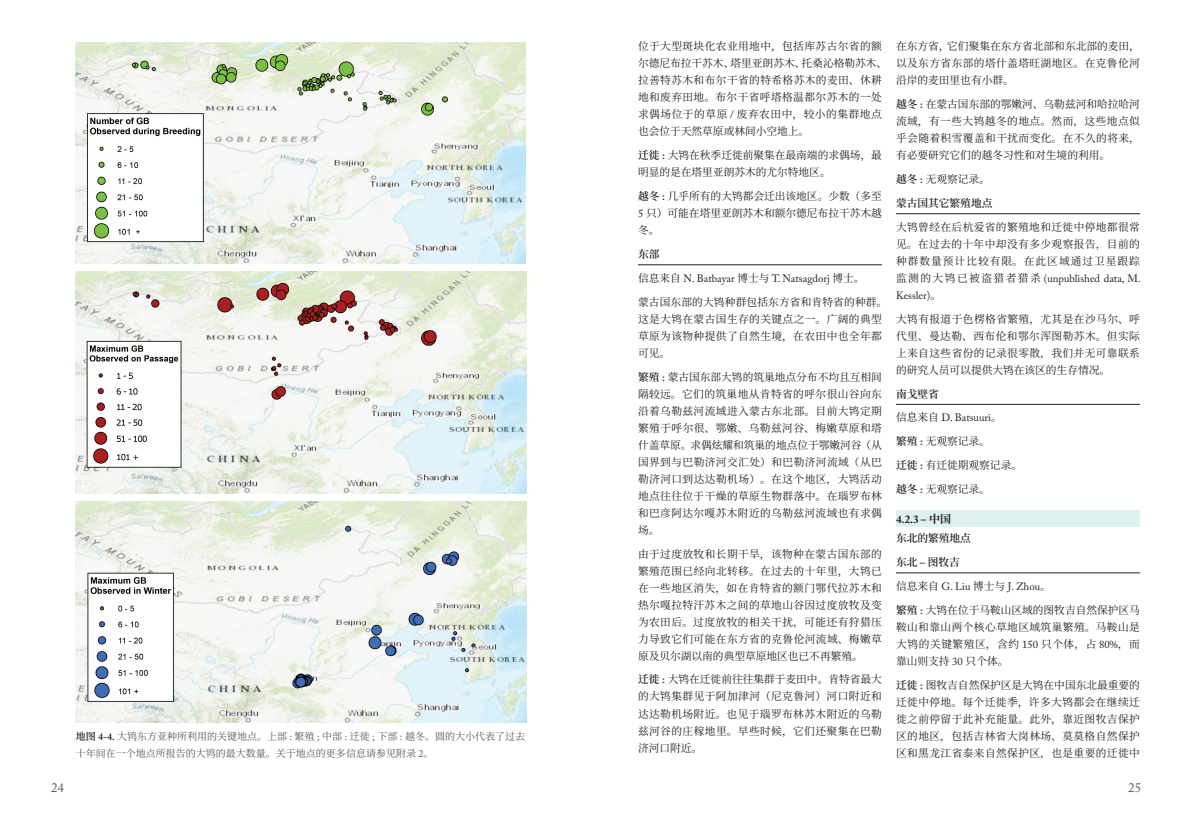
<style>
.page{position:relative;width:1191px;height:823px;background:#fff}
.page>*{position:absolute;margin:0;border:0;box-sizing:border-box;transform-origin:0 0}
.t1{font:13px "Adobe Caslon Pro";color:#57585a}
.三级标{font:700 11px "Adobe Caslon Pro";color:#231f20}
.正文__10_7{font:10.7px/17px "Source Han Serif CN";letter-spacing:.04em;color:#231f20;text-align:justify}
.正文__10_7-2{font:10.7px "Adobe Caslon Pro";color:#231f20}
.正文__10_7-3{font:10.7px/17px "Source Han Serif CN";color:#231f20}
.四级标题{font:600 10.7px "Source Han Serif CN";color:#231f20}
.正文__10_7-4{font:600 10.7px "Source Han Serif CN";color:#231f20}
.备注__10{font:10px/17px "Source Han Serif CN";color:#57585a}
.s1{font-weight:600;color:#231f20}
.s2{font-family:"Adobe Caslon Pro";font-weight:600;color:#231f20}
.s3{font-family:"Adobe Caslon Pro"}
.s4{font-weight:600}
.s5{font-family:"Adobe Caslon Pro";font-weight:600}
.s6{font-family:"Source Han Serif CN"}
</style>
<div class="page">
<img style="left:76px;top:43px;width:449px;height:220px">
<img style="left:75px;top:272px;width:451px;height:220px">
<img style="left:75px;top:501px;width:451px;height:220px">
<hr style="left:638px;top:264px;width:244px;height:1px;background:#231f20">
<hr style="left:896px;top:213px;width:244px;height:1px;background:#231f20">
<hr style="left:896px;top:404px;width:244px;height:1px;background:#231f20">
<div style="left:896px;top:510px;width:244px;height:16px;background:#ddf1f1"></div>
<hr style="left:896px;top:572px;width:244px;height:1px;background:#231f20">
<p class="备注__10" style="left:76px;top:727px;width:451px"><span class="s1">地图</span> <span class="s2">4-4.</span> 大鸨东方亚种所利用的关键地点。上部 <span class="s3">:</span> 繁殖 <span class="s3">;</span> 中部 <span class="s3">:</span> 迁徙 <span class="s3">;</span> 下部 <span class="s3">:</span> 越冬。圆的大小代表了过去十年间在一个地点所报告的大鸨的最大数量。关于地点的更多信息请参见附录 <span class="s3">2</span>。</p>
<p class="正文__10_7" style="left:638px;top:38px;width:251px;text-align:left">位于大型斑块化农业用地中，包括库苏古尔省的额尔德尼布拉干苏木、塔里亚朗苏木、托桑沁格勒苏木、拉善特苏木和布尔干省的特希格苏木的麦田、休耕地和废弃田地。布尔干省呼塔格温都尔苏木的一处求偶场位于的草原 <span class="s3">/</span> 废弃农田中，较小的集群地点也会位于天然草原或林间小空地上。</p>
<p class="正文__10_7-3" style="left:638px;top:147px;width:245px"><span class="s4">迁徙</span> <span class="s5">:</span> 大鸨在秋季迁徙前聚集在最南端的求偶场，最明显的是在塔里亚朗苏木的尤尔特地区。</p>
<p class="正文__10_7" style="left:638px;top:188px;width:245px"><span class="s4">越冬</span> <span class="s5">:</span> 几乎所有的大鸨都会迁出该地区。少数（多至<span class="s3">5</span> 只）可能在塔里亚朗苏木和额尔德尼布拉干苏木越冬。</p>
<p class="四级标题" style="left:638px;top:248px;width:23px">东部</p>
<p class="正文__10_7-2" style="left:638px;top:272px;width:228px"><span class="s6">信息来自</span> N. Batbayar <span class="s6">博士与</span> T. Natsagdorj <span class="s6">博士。</span></p>
<p class="正文__10_7" style="left:638px;top:293px;width:251px;text-align:left">蒙古国东部的大鸨种群包括东方省和肯特省的种群。这是大鸨在蒙古国生存的关键点之一。广阔的典型草原为该物种提供了自然生境，在农田中也全年都可见。</p>
<p class="正文__10_7" style="left:638px;top:368px;width:245px"><span class="s4">繁殖</span> <span class="s5">:</span> 蒙古国东部大鸨的筑巢地点分布不均且互相间隔较远。它们的筑巢地从肯特省的呼尔很山谷向东沿着乌勒兹河流域进入蒙古东北部。目前大鸨定期繁殖于呼尔很、鄂嫩、乌勒兹河谷、梅嫩草原和塔什盖草原。求偶炫耀和筑巢的地点位于鄂嫩河谷（从国界到与巴勒济河交汇处）和巴勒济河流域（从巴勒济河口到达达勒机场）。在这个地区，大鸨活动地点往往位于干燥的草原生物群落中。在瑙罗布林和巴彦阿达尔嘎苏木附近的乌勒兹河流域也有求偶场。</p>
<p class="正文__10_7" style="left:638px;top:545px;width:245px">由于过度放牧和长期干旱，该物种在蒙古国东部的繁殖范围已经向北转移。在过去的十年里，大鸨已在一些地区消失，如在肯特省的额门鄂代拉苏木和热尔嘎拉特汗苏木之间的草地山谷因过度放牧及变为农田后。过度放牧的相关干扰，可能还有狩猎压力导致它们可能在东方省的克鲁伦河流域、梅嫩草原及贝尔湖以南的典型草原地区也已不再繁殖。</p>
<p class="正文__10_7" style="left:638px;top:670px;width:245px"><span class="s4">迁徙</span> <span class="s5">:</span> 大鸨在迁徙前往往集群于麦田中。肯特省最大的大鸨集群见于阿加津河（尼克鲁河）河口附近和达达勒机场附近。也见于瑙罗布林苏木附近的乌勒兹河谷的庄稼地里。早些时候，它们还聚集在巴勒济河口附近。</p>
<p class="正文__10_7" style="left:896px;top:38px;width:245px">在东方省，它们聚集在东方省北部和东北部的麦田，以及东方省东部的塔什盖塔旺湖地区。在克鲁伦河沿岸的麦田里也有小群。</p>
<p class="正文__10_7" style="left:896px;top:96px;width:245px"><span class="s4">越冬</span> <span class="s5">:</span> 在蒙古国东部的鄂嫩河、乌勒兹河和哈拉哈河流域，有一些大鸨越冬的地点。然而，这些地点似乎会随着积雪覆盖和干扰而变化。在不久的将来，有必要研究它们的越冬习性和对生境的利用。</p>
<p class="正文__10_7" style="left:896px;top:171px;width:95px"><span class="s4">越冬</span> <span class="s5">:</span> 无观察记录。</p>
<p class="四级标题" style="left:896px;top:197px;width:98px">蒙古国其它繁殖地点</p>
<p class="正文__10_7" style="left:896px;top:218px;width:246px">大鸨曾经在后杭爱省的繁殖地和迁徙中停地都很常见。在过去的十年中却没有多少观察报告，目前的种群数量预计比较有限。在此区域通过卫星跟踪监测的大鸨已被盗猎者猎杀 <span class="s3">(unpublished data, M.<br>Kessler)</span>。</p>
<p class="正文__10_7" style="left:896px;top:310px;width:245px">大鸨有报道于色楞格省繁殖，尤其是在沙马尔、呼代里、曼达勒、西布伦和鄂尔浑图勒苏木。但实际上来自这些省份的记录很零散，我们并无可靠联系的研究人员可以提供大鸨在该区的生存情况。</p>
<p class="四级标题" style="left:896px;top:387px;width:44px">南戈壁省</p>
<p class="正文__10_7-2" style="left:896px;top:411px;width:107px"><span class="s6">信息来自</span> D. Batsuuri<span class="s6">。</span></p>
<p class="正文__10_7" style="left:896px;top:432px;width:95px"><span class="s4">繁殖</span> <span class="s5">:</span> 无观察记录。</p>
<p class="正文__10_7-3" style="left:896px;top:456px;width:127px"><span class="s4">迁徙</span> <span class="s5">:</span> 有迁徙期观察记录。</p>
<p class="正文__10_7" style="left:896px;top:480px;width:95px"><span class="s4">越冬</span> <span class="s5">:</span> 无观察记录。</p>
<p class="三级标" style="left:896px;top:512px;width:57px">4.2.3 – <span class="s6">中国</span></p>
<p class="正文__10_7-4" style="left:896px;top:532px;width:76px">东北的繁殖地点</p>
<p class="四级标题" style="left:896px;top:555px;width:65px">东北 <span class="s3">–</span> 图牧吉</p>
<p class="正文__10_7-2" style="left:896px;top:579px;width:156px"><span class="s6">信息来自</span> G. Liu <span class="s6">博士与</span> J. Zhou<span class="s6">。</span></p>
<p class="正文__10_7" style="left:896px;top:601px;width:245px"><span class="s4">繁殖</span> <span class="s5">:</span> 大鸨在位于马鞍山区域的图牧吉自然保护区马鞍山和靠山两个核心草地区域筑巢繁殖。马鞍山是大鸨的关键繁殖区，含约 <span class="s3">150</span> 只个体，占 <span class="s3">80%</span>，而靠山则支持 <span class="s3">30</span> 只个体。</p>
<p class="正文__10_7" style="left:896px;top:676px;width:245px"><span class="s4">迁徙</span> <span class="s5">:</span> 图牧吉自然保护区是大鸨在中国东北最重要的迁徙中停地。每个迁徙季，许多大鸨都会在继续迁徙之前停留于此补充能量。此外，靠近图牧吉保护区的地区，包括吉林省大岗林场、莫莫格自然保护区和黑龙江省泰来自然保护区，也是重要的迁徙中</p>
<p class="t1" style="left:51px;top:779px;width:15px">24</p>
<p class="t1" style="left:1128px;top:779px;width:14px">25</p>
</div>
